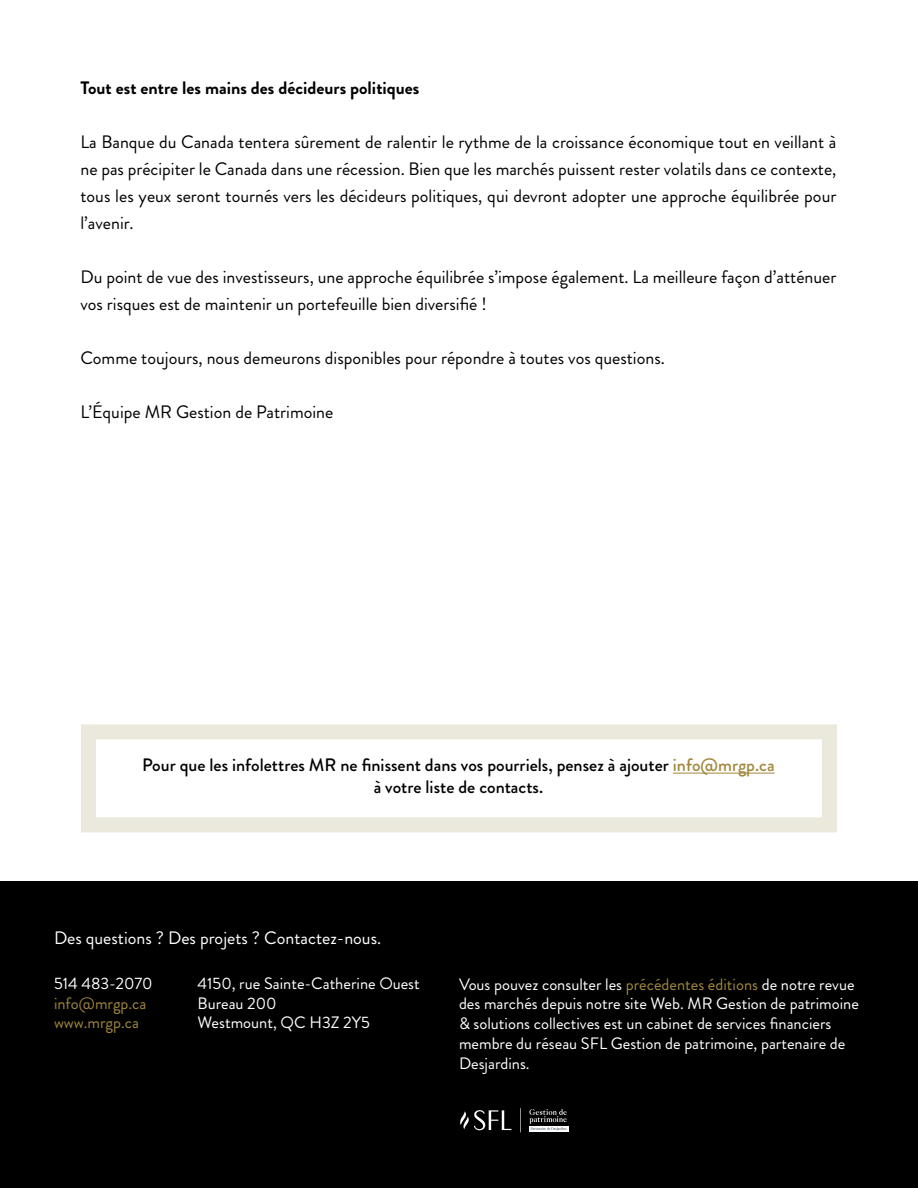
<style>
.page{position:relative;width:918px;height:1188px;background:#fff}
.page>*{position:absolute;margin:0;border:0;box-sizing:border-box;transform-origin:0 0}
.t1{font:18px/27px "Brandon Grotesque";color:#000;text-align:justify}
.t2{font:500 18px/21.6px "Brandon Grotesque";color:#000;text-align:center}
.t3{font:700 18px "Brandon Grotesque";color:#000}
.t4{font:18px "Brandon Grotesque";color:#fff}
.t5{font:16.5px/19.8px "Brandon Grotesque";color:#fff}
.t6{font:16.5px/19.8px "Brandon Grotesque";color:#a1883c}
.s1{color:#a1883c}
</style>
<div class="page">
<div style="left:0;top:881px;width:918px;height:307px;background:#000"></div>
<svg style="left:460px;top:1110px;width:51px;height:21px"></svg>
<svg style="left:520px;top:1108px;width:1px;height:24px"></svg>
<div style="left:529px;top:1126px;width:39px;height:6px;background:#fff"></div>
<svg style="left:529px;top:1109px;width:38px;height:22px"></svg>
<div style="left:81px;top:724px;width:756px;height:108px;border:15px solid #ebe9db"></div>
<hr style="left:673px;top:773px;width:102px;height:1px;background:#a1883c">
<p class="t3" style="left:80px;top:75px;width:341px">Tout est entre les mains des décideurs politiques</p>
<p class="t1" style="left:80px;top:128px;width:757px">La Banque du Canada tentera sûrement de ralentir le rythme de la croissance économique tout en veillant à ne pas précipiter le Canada dans une récession. Bien que les marchés puissent rester volatils dans ce contexte, tous les yeux seront tournés vers les décideurs politiques, qui devront adopter une approche équilibrée pour l’avenir.</p>
<p class="t1" style="left:80px;top:263px;width:758px">Du point de vue des investisseurs, une approche équilibrée s’impose également. La meilleure façon d’atténuer vos risques est de maintenir un portefeuille bien diversifié !</p>
<p class="t1" style="left:80px;top:344px;width:586px">Comme toujours, nous demeurons disponibles pour répondre à toutes vos questions.</p>
<p class="t1" style="left:80px;top:398px;width:254px">L’Équipe MR Gestion de Patrimoine</p>
<p class="t2" style="left:142px;top:755px;width:634px">Pour que les infolettres MR ne finissent dans vos pourriels, pensez à ajouter <span class="s1">info@mrgp.ca </span>à votre liste de contacts.</p>
<p class="t4" style="left:54px;top:926px;width:329px">Des questions ? Des projets ? Contactez-nous.</p>
<p class="t5" style="left:54px;top:974px;width:100px">514 483-2070</p>
<p class="t6" style="left:54px;top:993px;width:94px">info@mrgp.ca www.mrgp.ca</p>
<p class="t5" style="left:198px;top:974px;width:224px">4150, rue Sainte-Catherine Ouest<br>Bureau 200<br>Westmount, QC H3Z 2Y5</p>
<p class="t5" style="left:459px;top:974px;width:402px">Vous pouvez consulter les <span class="s1">précédentes éditions</span> de notre revue des marchés depuis notre site Web. MR Gestion de patrimoine &amp; solutions collectives est un cabinet de services financiers membre du réseau SFL Gestion de patrimoine, partenaire de Desjardins.</p>
</div>
